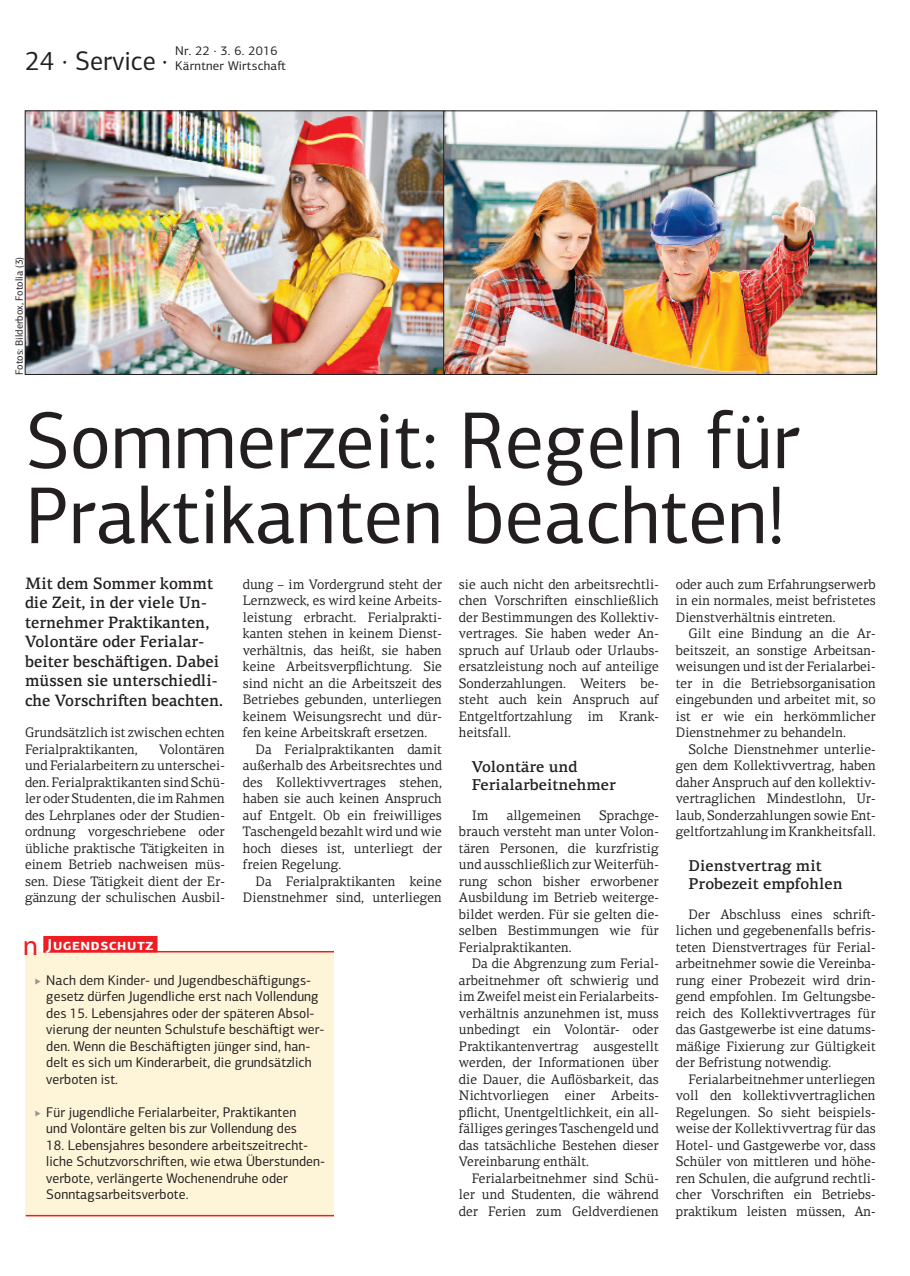
<style>
.page{position:relative;width:910px;height:1276px;background:#fff}
.page>*{position:absolute;margin:0;border:0;box-sizing:border-box;transform-origin:0 0}
.Titel_54_Centro_Sans{font:81px/75px "PF Centro Sans Pro";color:#231f20;scale:.96 1}
.Seitenzahl_Ressort{font:27px "PF Centro Sans Pro";color:#231f20;scale:.96 1}
.Vorspann_11_Centro_S{font:500 16.5px/19.5px "PF Centro Serif Pro";color:#231f20;scale:.96 1}
.Zwititel_10_5_Centro{font:500 15.75px/18px "PF Centro Serif Pro";color:#231f20}
.Rubrik_10_5_Centro_S{font:700 15.75px "PF Centro Sans Pro";letter-spacing:.04em;color:#fff}
.Gliederung_9_4_Centr{font:14.1px/16.5px "PF Centro Sans Pro";letter-spacing:.005em;color:#231f20;scale:.96 1}
.Grundschrift_Centro{font:13.8px/16.5px "PF Centro Serif Pro";color:#231f20;text-align:justify;scale:.96 1}
.t1{font:12.75px/14.2px "PF Centro Sans Pro";letter-spacing:.02em;color:#231f20}
.Bildquelle_7_Centro{font:10.5px "PF Centro Sans Pro";color:#231f20}
.s1{font-family:"Myriad Pro";font-weight:400;font-size:28.5px;color:#ee1d23}
</style>
<div class="page">
<div style="left:26px;top:952px;width:308px;height:264px;background:#fef4d8"></div>
<hr style="left:26px;top:1215px;width:308px;height:1px;background:#ee1d23">
<div style="left:43px;top:936px;width:115px;height:16px;background:#ee1d23"></div>
<hr style="left:43px;top:951px;width:291px;height:1px;background:#ee1d23">
<img style="left:445px;top:113px;width:430px;height:260px">
<div style="left:443px;top:111px;width:434px;height:264px;border:1px solid #231f20"></div>
<img style="left:27px;top:113px;width:415px;height:260px">
<div style="left:25px;top:111px;width:419px;height:264px;border:1px solid #231f20"></div>
<p class="Seitenzahl_Ressort" style="left:26px;top:44px;width:149px">24 · Service ·</p>
<p class="t1" style="left:175px;top:44px;width:113px">Nr. 22 · 3. 6. 2016<br>Kärntner Wirtschaft</p>
<p class="Bildquelle_7_Centro" style="left:13px;top:375px;width:120px;rotate:-90deg">Fotos: Bilderbox, Fotolia (3)</p>
<p class="Titel_54_Centro_Sans" style="left:25px;top:403px;width:808px">Sommerzeit: Regeln für<br>Praktikanten beachten!</p>
<p class="Vorspann_11_Centro_S" style="left:25px;top:573px;width:208px">Mit dem Sommer kommt die Zeit, in der viele Un&shy;ternehmer Praktikanten,<br>Volontäre oder Ferialar&shy;beiter beschäftigen. Dabei müssen sie unterschiedli&shy;che Vorschriften beachten.</p>
<p class="Grundschrift_Centro" style="left:25px;top:724px;width:210px">Grundsätzlich ist zwischen echten<br>Ferialpraktikanten,</p>
<p class="Grundschrift_Centro" style="left:25px;top:741px;width:210px;text-indent:134px">Volontären und Ferialarbeitern zu unterschei&shy;den. Ferialpraktikanten sind Schü&shy;ler oder Studenten, die im Rahmen des Lehrplanes oder der Studien&shy;ordnung vorgeschriebene oder übliche praktische Tätigkeiten in einem Betrieb nachweisen müs&shy;sen. Diese Tätigkeit dient der Er&shy;gänzung der schulischen Ausbil-</p>
<p class="Rubrik_10_5_Centro_S" style="left:23px;top:935px;width:132px"><span class="s1">n</span> Jugendschutz</p>
<p class="Grundschrift_Centro" style="left:243px;top:576px;width:209px">dung – im Vordergrund steht der Lernzweck, es wird keine Arbeits&shy;leistung erbracht. Ferialprakti&shy;kanten stehen in keinem Dienst&shy;verhältnis, das heißt, sie haben keine Arbeitsverpflichtung. Sie sind nicht an die Arbeitszeit des Betriebes gebunden, unterliegen keinem Weisungsrecht und dür&shy;fen keine Arbeitskraft ersetzen.</p>
<p class="Grundschrift_Centro" style="left:243px;top:741px;width:209px;text-indent:13px">Da Ferialpraktikanten damit außerhalb des Arbeitsrechtes und des Kollektivvertrages stehen, haben sie auch keinen Anspruch auf Entgelt. Ob ein freiwilliges Taschengeld bezahlt wird und wie hoch dieses ist, unterliegt der freien Regelung.</p>
<p class="Grundschrift_Centro" style="left:243px;top:873px;width:209px;text-align:right">Da Ferialpraktikanten keine<br>Dienstnehmer sind, unterliegen</p>
<p class="Gliederung_9_4_Centr" style="left:46px;top:972px;width:291px">Nach dem Kinder- und Jugendbeschäftigungs&shy;gesetz dürfen Jugendliche erst nach Vollendung des 15. Lebensjahres oder der späteren Absol&shy;vierung der neunten Schulstufe beschäftigt wer&shy;den. Wenn die Beschäftigten jünger sind, han&shy;delt es sich um Kinderarbeit, die grundsätzlich verboten ist.</p>
<p class="Gliederung_9_4_Centr" style="left:46px;top:1104px;width:263px">Für jugendliche Ferialarbeiter, Praktikanten und Volontäre gelten bis zur Vollendung des</p>
<p class="Gliederung_9_4_Centr" style="left:46px;top:1137px;width:292px">18. Lebensjahres besondere arbeitszeitrecht&shy;liche Schutzvorschriften, wie etwa Überstunden&shy;verbote, verlängerte Wochenendruhe oder Sonntagsarbeitsverbote.</p>
<p class="Grundschrift_Centro" style="left:459px;top:576px;width:210px">sie auch nicht den arbeitsrechtli&shy;chen Vorschriften einschließlich der Bestimmungen des Kollektiv&shy;vertrages. Sie haben weder An&shy;spruch auf Urlaub oder Urlaubs&shy;ersatzleistung noch auf anteilige Sonderzahlungen. Weiters be&shy;steht auch kein Anspruch auf Entgeltfortzahlung im Krank&shy;heitsfall.</p>
<p class="Zwititel_10_5_Centro" style="left:472px;top:757px;width:146px">Volontäre und<br>Ferialarbeitnehmer</p>
<p class="Grundschrift_Centro" style="left:472px;top:807px;width:19px">Im</p>
<p class="Grundschrift_Centro" style="left:507px;top:807px;width:79px">allgemeinen</p>
<p class="Grundschrift_Centro" style="left:459px;top:807px;width:210px;text-indent:140px">Sprachge&shy;brauch versteht man unter Volon&shy;tären Personen, die kurzfristig und ausschließlich zur Weiterfüh&shy;rung schon bisher erworbener Ausbildung im Betrieb weiterge&shy;bildet werden. Für sie gelten die&shy;selben Bestimmungen wie für Ferialpraktikanten.</p>
<p class="Grundschrift_Centro" style="left:459px;top:955px;width:210px;text-indent:13px">Da die Abgrenzung zum Ferial&shy;arbeitnehmer oft schwierig und im Zweifel meist ein Ferialarbeits&shy;verhältnis anzunehmen ist, muss unbedingt ein Volontär- oder Praktikantenvertrag ausgestellt werden, der Informationen über die Dauer, die Auflösbarkeit, das Nichtvorliegen einer Arbeits&shy;pflicht, Unentgeltlichkeit, ein all&shy;fälliges geringes Taschengeld und das tatsächliche Bestehen dieser Vereinbarung enthält.</p>
<p class="Grundschrift_Centro" style="left:459px;top:1170px;width:210px;text-indent:13px">Ferialarbeitnehmer sind Schü&shy;ler und Studenten, die während der Ferien zum Geldverdienen</p>
<p class="Grundschrift_Centro" style="left:676px;top:576px;width:210px">oder auch zum Erfahrungserwerb in ein normales, meist befristetes Dienstverhältnis eintreten.</p>
<p class="Grundschrift_Centro" style="left:676px;top:625px;width:210px;text-indent:13px">Gilt eine Bindung an die Ar&shy;beitszeit, an sonstige Arbeitsan&shy;weisungen und ist der Ferialarbei&shy;ter in die Betriebsorganisation eingebunden und arbeitet mit, so ist er wie ein herkömmlicher Dienstnehmer zu behandeln.</p>
<p class="Grundschrift_Centro" style="left:676px;top:741px;width:210px;text-indent:13px">Solche Dienstnehmer unterlie&shy;gen dem Kollektivvertrag, haben daher Anspruch auf den kollektiv&shy;vertraglichen Mindestlohn, Ur&shy;laub, Sonderzahlungen sowie Ent&shy;geltfortzahlung im Krankheitsfall.</p>
<p class="Zwititel_10_5_Centro" style="left:689px;top:856px;width:156px">Dienstvertrag mit<br>Probezeit empfohlen</p>
<p class="Grundschrift_Centro" style="left:676px;top:906px;width:210px;text-indent:13px">Der Abschluss eines schrift&shy;lichen und gegebenenfalls befris&shy;teten Dienstvertrages für Ferial&shy;arbeitnehmer sowie die Vereinba&shy;rung einer Probezeit wird drin&shy;gend empfohlen. Im Geltungsbe&shy;reich des Kollektivvertrages für das Gastgewerbe ist eine datums&shy;mäßige Fixierung zur Gültigkeit der Befristung notwendig.</p>
<p class="Grundschrift_Centro" style="left:676px;top:1071px;width:210px;text-indent:13px">Ferialarbeitnehmer unterliegen voll den kollektivvertraglichen Regelungen. So sieht beispiels&shy;weise der Kollektivvertrag für das Hotel- und Gastgewerbe vor, dass Schüler von mittleren und höhe&shy;ren Schulen, die aufgrund rechtli&shy;cher Vorschriften ein Betriebs&shy;praktikum leisten müssen, An-</p>
</div>
